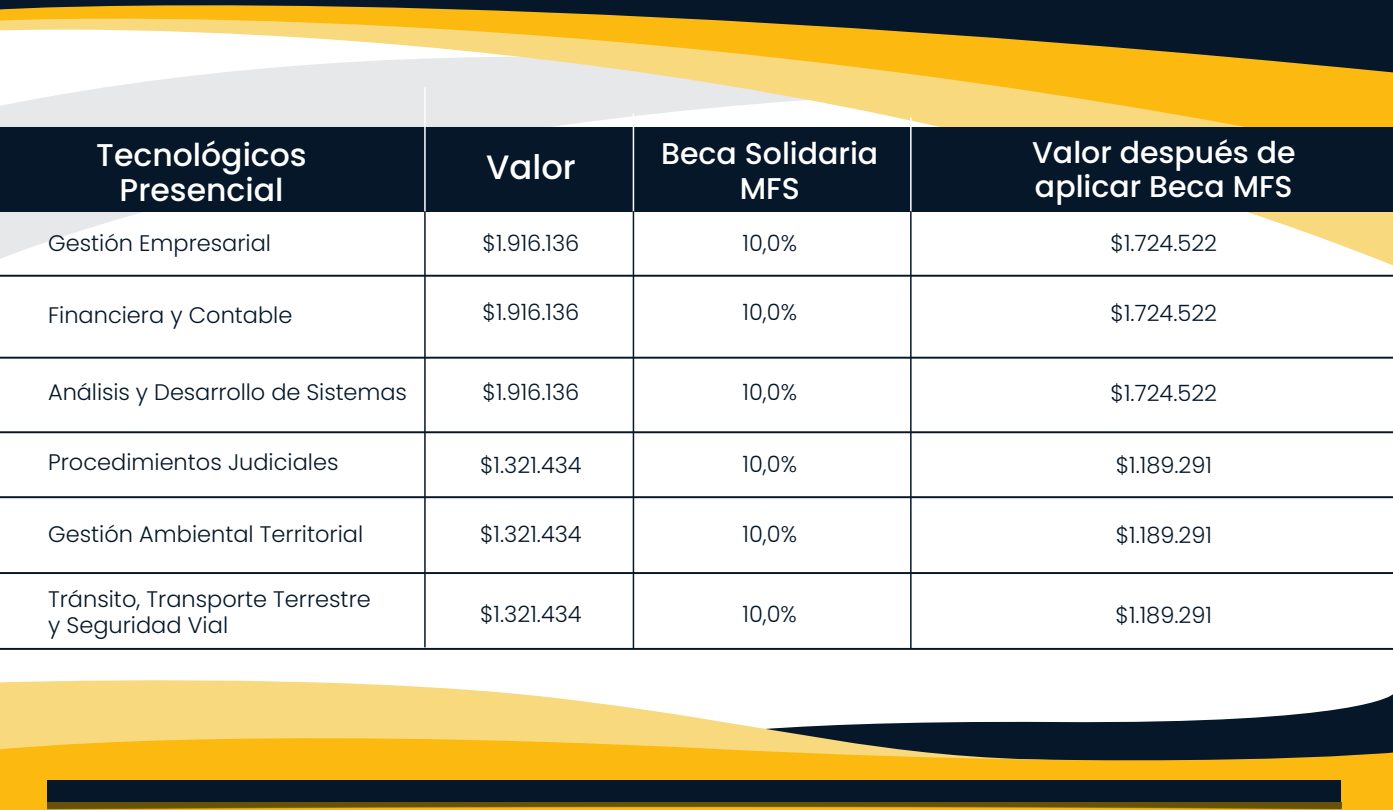
<style>
.page{position:relative;width:1393px;height:810px;background:#fff}
.page>*{position:absolute;margin:0;border:0;box-sizing:border-box;transform-origin:0 0}
.t1{font:500 33.75px "Poppins";color:#fff}
.t2{font:500 31.5px/34.5px "Poppins";color:#fff;text-align:center}
.t3{font:500 30px/33.8px "Poppins";color:#fff}
.t4{font:300 22.5px/26.2px "Poppins";color:#051728}
</style>
<div class="page">
<svg style="left:0;top:211px;width:1393px;height:54px"></svg>
<svg style="left:0;top:72px;width:1393px;height:55px;background:#f1dda5"></svg>
<svg style="left:0;top:0;width:1393px;height:72px;background:#a18f54"></svg>
<svg style="left:1070px;top:694px;width:323px;height:31px"></svg>
<svg style="left:0;top:680px;width:1070px;height:45px;fill:#f9d97d"></svg>
<svg style="left:0;top:725px;width:1393px;height:85px;background:#c49b2a"></svg>
<div style="left:47px;top:780px;width:1294px;height:22px;background:#051728"></div>
<svg style="left:47px;top:802px;width:1294px;height:7px;background:#826508"></svg>
<div style="left:0;top:127px;width:1393px;height:84px;background:#051728"></div>
<hr style="left:424px;top:87px;width:2px;height:138px;background:#fff">
<hr style="left:633px;top:113px;width:1px;height:99px;background:#fff">
<hr style="left:910px;top:117px;width:2px;height:138px;background:#fff">
<hr style="left:633px;top:211px;width:1px;height:438px;background:#051728">
<hr style="left:424px;top:211px;width:2px;height:436px;background:#051728">
<hr style="left:910px;top:211px;width:2px;height:437px;background:#051728">
<hr style="left:0;top:275px;width:1393px;height:2px;background:#051728">
<hr style="left:0;top:357px;width:1393px;height:2px;background:#051728">
<hr style="left:0;top:431px;width:1393px;height:2px;background:#051728">
<hr style="left:0;top:496px;width:1393px;height:2px;background:#051728">
<hr style="left:0;top:572px;width:1393px;height:2px;background:#051728">
<hr style="left:0;top:648px;width:1393px;height:2px;background:#051728">
<h2 class="t2" style="left:96px;top:138px;width:212px">Tecnológicos<br>Presencial</h2>
<h1 class="t1" style="left:486px;top:147px;width:91px">Valor</h1>
<h3 class="t3" style="left:661px;top:136px;width:219px;line-height:35.2px;text-align:center">Beca Solidaria<br>MFS</h3>
<h3 class="t3" style="left:1032px;top:136px;width:265px">Valor después de aplicar Beca MFS</h3>
<p class="t4" style="left:48px;top:230px;width:225px">Gestión Empresarial</p>
<p class="t4" style="left:483px;top:230px;width:98px">$1.916.136</p>
<p class="t4" style="left:742px;top:230px;width:56px">10,0%</p>
<p class="t4" style="left:1111px;top:231px;width:108px">$1.724.522</p>
<p class="t4" style="left:48px;top:302px;width:246px">Financiera y Contable</p>
<p class="t4" style="left:48px;top:380px;width:360px">Análisis y Desarrollo de Sistemas</p>
<p class="t4" style="left:483px;top:299px;width:98px">$1.916.136</p>
<p class="t4" style="left:742px;top:299px;width:56px">10,0%</p>
<p class="t4" style="left:1111px;top:300px;width:108px">$1.724.522</p>
<p class="t4" style="left:483px;top:379px;width:98px">$1.916.136</p>
<p class="t4" style="left:742px;top:379px;width:56px">10,0%</p>
<p class="t4" style="left:1111px;top:380px;width:108px">$1.724.522</p>
<p class="t4" style="left:48px;top:450px;width:292px">Procedimientos Judiciales</p>
<p class="t4" style="left:480px;top:452px;width:103px">$1.321.434</p>
<p class="t4" style="left:742px;top:452px;width:56px">10,0%</p>
<p class="t4" style="left:1116px;top:452px;width:98px">$1.189.291</p>
<p class="t4" style="left:48px;top:521px;width:317px">Gestión Ambiental Territorial</p>
<p class="t4" style="left:480px;top:521px;width:103px">$1.321.434</p>
<p class="t4" style="left:742px;top:521px;width:56px">10,0%</p>
<p class="t4" style="left:1116px;top:522px;width:98px">$1.189.291</p>
<p class="t4" style="left:48px;top:586px;width:324px">Tránsito, Transporte Terrestre y Seguridad Vial</p>
<p class="t4" style="left:480px;top:601px;width:103px">$1.321.434</p>
<p class="t4" style="left:742px;top:601px;width:56px">10,0%</p>
<p class="t4" style="left:1116px;top:602px;width:98px">$1.189.291</p>
</div>
